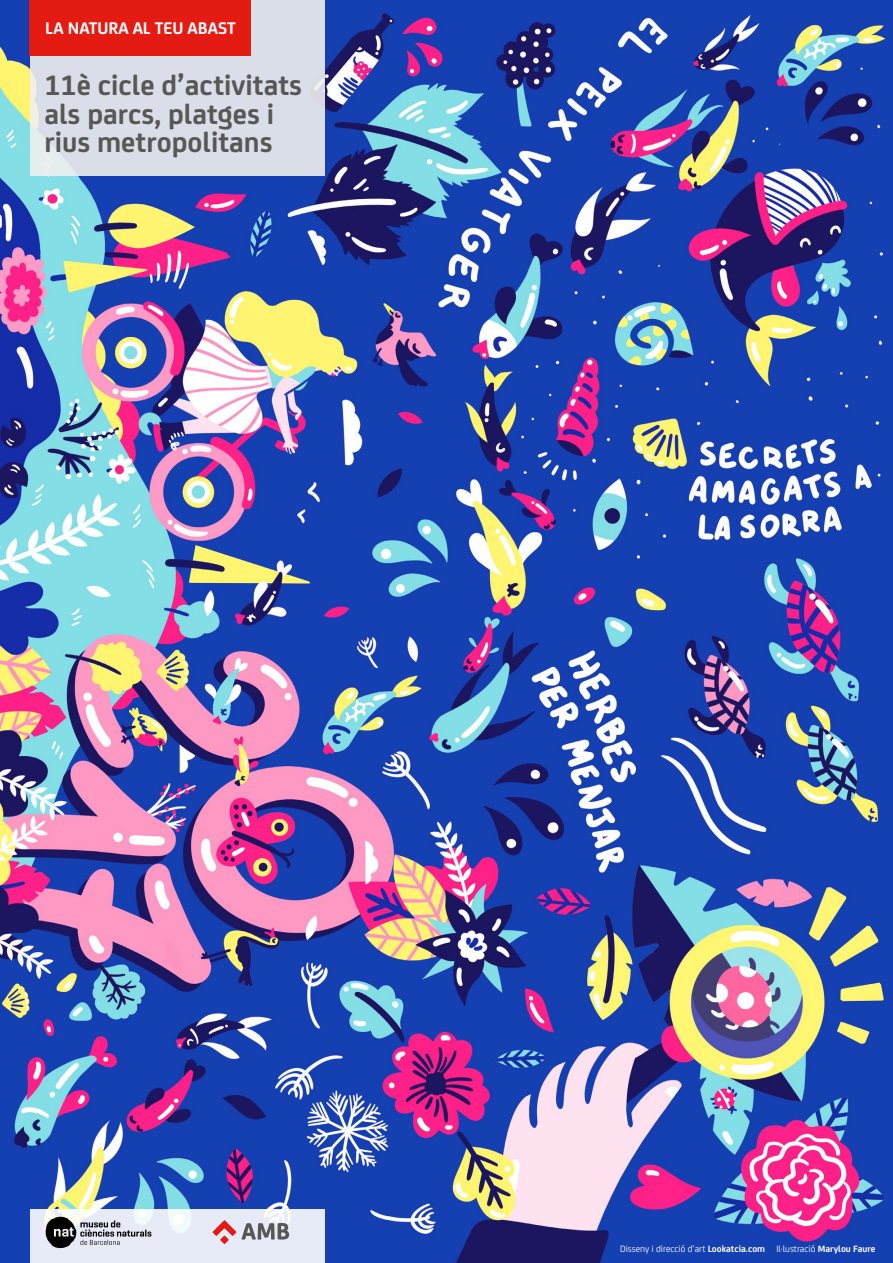
<style>
.page{position:relative;width:893px;height:1263px;background:#fff}
.page>*{position:absolute;margin:0;border:0;box-sizing:border-box;transform-origin:0 0}
.t1{font:700 30px/28.5px "FS Joey";color:#575756}
.t2{font:700 18px "FS Joey";color:#fff}
.t3{font:9.75px "FS Joey";color:#fff}
.s1{font-weight:700}
</style>
<div class="page">
<img style="left:0;top:0;width:893px;height:1263px">
<div style="left:30px;top:0;width:294px;height:175px;background:#d9dee9"></div>
<div style="left:30px;top:0;width:221px;height:55px;background:#e41b13"></div>
<svg style="left:30px;top:1209px;width:294px;height:54px;background:#e8ecf6"></svg>
<svg style="left:46px;top:1216px;width:105px;height:32px;background:#a2a5ab"></svg>
<svg style="left:242px;top:1223px;width:47px;height:16px"></svg>
<svg style="left:220px;top:1235px;width:9px;height:9px"></svg>
<svg style="left:213px;top:1220px;width:23px;height:16px"></svg>
<h2 class="t2" style="left:45px;top:14px;width:192px">LA NATURA AL TEU ABAST</h2>
<h1 class="t1" style="left:44px;top:69px;width:259px">11è cicle d’activitats als parcs, platges i rius metropolitans</h1>
<p class="t3" style="left:620px;top:1242px;width:257px">Disseny i direcció d’art <span class="s1">Lookatcia.com</span> Il·lustració <span class="s1">Marylou Faure</span></p>
</div>
